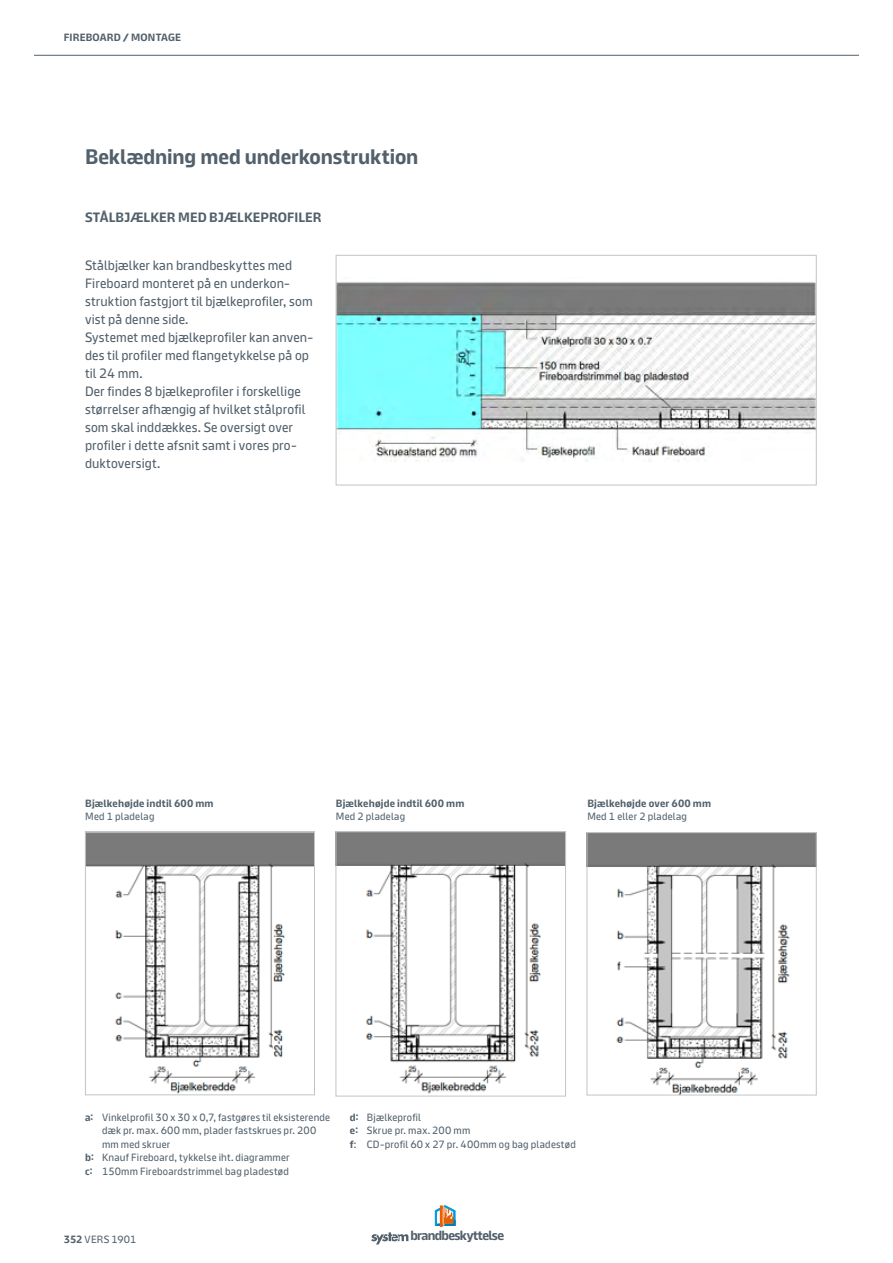
<style>
.page{position:relative;width:893px;height:1263px;background:#fff}
.page>*{position:absolute;margin:0;border:0;box-sizing:border-box;transform-origin:0 0}
.t1{font:700 21px "Knauf";letter-spacing:-.005em;color:#52606b}
.t2{font:13.5px/18px "Knauf";letter-spacing:.01em;color:#52606b}
.t3{font:700 13.5px "Knauf";letter-spacing:.005em;color:#52606b}
.t4{font:700 13.35px "Knauf";letter-spacing:-.05em;color:#52606b}
.t5{font:10.5px/13.5px "Knauf";letter-spacing:.02em;color:#52606b}
.t6{font:700 10.5px "Knauf";letter-spacing:.015em;color:#52606b}
.s1{font-weight:700}
</style>
<div class="page">
<svg style="left:371px;top:1232px;width:37px;height:12px"></svg>
<svg style="left:435px;top:1205px;width:20px;height:22px"></svg>
<hr style="left:34px;top:55px;width:825px;height:1px;background:#52606b">
<img style="left:338px;top:282px;width:476px;height:179px">
<div style="left:336px;top:255px;width:480px;height:230px;border:1px solid #c1c4c6"></div>
<img style="left:87px;top:833px;width:226px;height:260px">
<div style="left:85px;top:831px;width:230px;height:264px;border:1px solid #c1c4c6"></div>
<img style="left:589px;top:834px;width:225px;height:259px">
<div style="left:587px;top:832px;width:229px;height:263px;border:1px solid #c1c4c6"></div>
<img style="left:338px;top:833px;width:226px;height:261px">
<div style="left:336px;top:831px;width:230px;height:265px;border:1px solid #c1c4c6"></div>
<p class="t6" style="left:64px;top:32px;width:119px">FIREBOARD / MONTAGE</p>
<h1 class="t1" style="left:85px;top:145px;width:335px">Beklædning med underkonstruktion</h1>
<p class="t3" style="left:85px;top:210px;width:238px">STÅLBJÆLKER MED BJÆLKEPROFILER</p>
<p class="t2" style="left:85px;top:256px;width:230px">Stålbjælker kan brandbeskyttes med Fireboard monteret på en underkon&shy;struktion fastgjort til bjælkeprofiler, som vist på denne side.<br>Systemet med bjælkeprofiler kan anven&shy;des til profiler med flangetykkelse på op til 24 mm.<br>Der findes 8 bjælkeprofiler i forskellige størrelser afhængig af hvilket stålprofil som skal inddækkes. Se oversigt over profiler i dette afsnit samt i vores pro&shy;duktoversigt.</p>
<p class="t6" style="left:85px;top:797px;width:130px">Bjælkehøjde indtil 600 mm</p>
<p class="t5" style="left:85px;top:810px;width:71px">Med 1 pladelag</p>
<p class="t6" style="left:336px;top:797px;width:130px">Bjælkehøjde indtil 600 mm</p>
<p class="t5" style="left:336px;top:810px;width:71px">Med 2 pladelag</p>
<p class="t6" style="left:587px;top:797px;width:125px">Bjælkehøjde over 600 mm</p>
<p class="t5" style="left:587px;top:810px;width:101px">Med 1 eller 2 pladelag</p>
<p class="t5" style="left:85px;top:1110px;width:247px"><span class="s1">a:</span> Vinkelprofil 30 x 30 x 0,7, fastgøres til eksisterende</p>
<p class="t5" style="left:102px;top:1123px;width:216px">dæk pr. max. 600 mm, plader fastskrues pr. 200</p>
<p class="t5" style="left:102px;top:1137px;width:70px">mm med skruer</p>
<p class="t5" style="left:85px;top:1150px;width:206px"><span class="s1">b:</span> Knauf Fireboard, tykkelse iht. diagrammer</p>
<p class="t5" style="left:85px;top:1164px;width:205px"><span class="s1">c:</span> 150mm Fireboardstrimmel bag pladestød</p>
<p class="t5" style="left:350px;top:1110px;width:227px"><span class="s1">d:</span> Bjælkeprofil<br><span class="s1">e:</span> Skrue pr. max. 200 mm<br><span class="s1">f</span>: CD-profil 60 x 27 pr. 400mm og bag pladestød</p>
<p class="t5" style="left:64px;top:1232px;width:74px"><span class="s1">352</span> VERS 1901</p>
<p class="t4" style="left:410px;top:1228px;width:95px">brandbeskyttelse</p>
</div>
